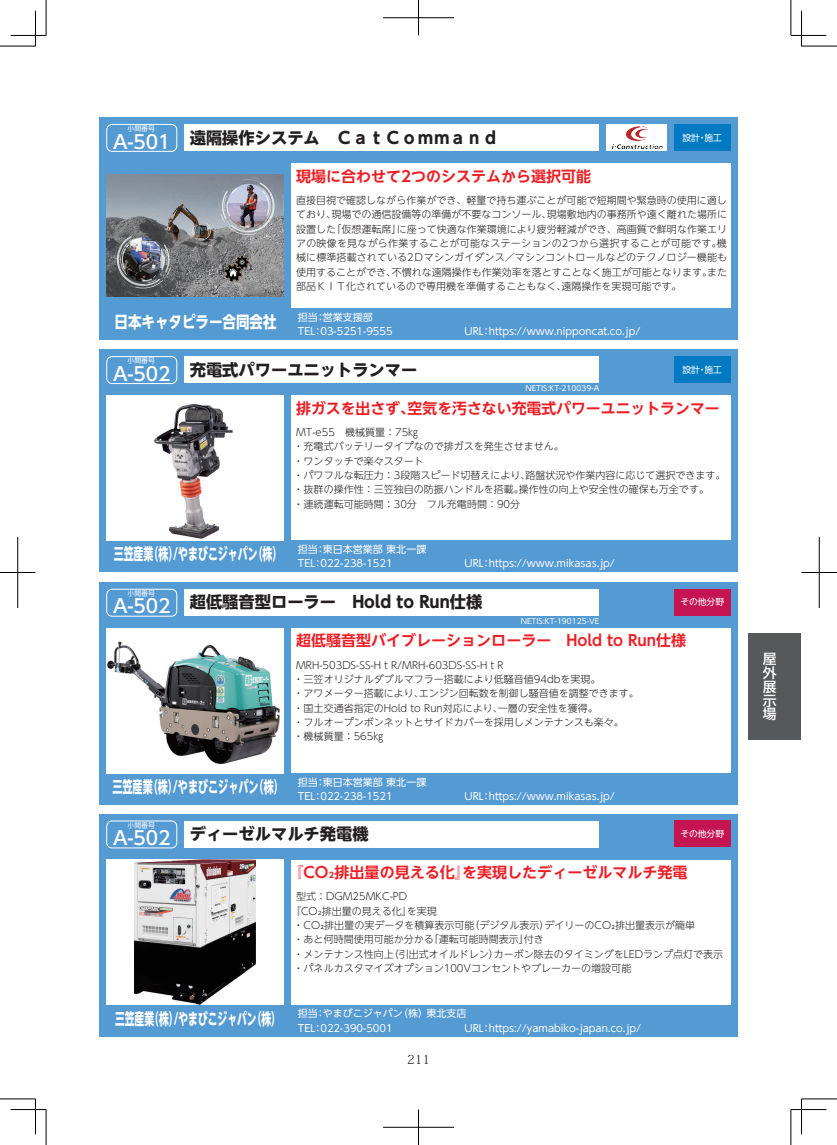
<style>
.page{position:relative;width:837px;height:1145px;background:#fff}
.page>*{position:absolute;margin:0;border:0;box-sizing:border-box;transform-origin:0 0}
.t1{font:700 16.25px "UD Shin Go NT Pro";color:#231f20}
.t2{font:700 16.25px "UD Shin Go NT Pro";color:#fff;scale:.6 1}
.t3{font:700 16.25px "UD Shin Go NT Pro";color:#fff;scale:.62 1}
.t4{font:700 16.25px "UD Shin Go NT Pro";color:#fff;scale:.61 1}
.t5{font:700 16.25px "UD Shin Go NT Pro";color:#fff;scale:.83 1}
.t6{font:700 15px "UD Shin Go NT Pro De";color:#ee1d23}
.t7{font:500 13.75px/13.8px "UD Shin Go Pro";color:#fff;text-align:justify}
.t8{font:300 12.5px "Koz Min Pro";color:#231f20}
.t9{font:300 10px/14.4px "UD Shin Go NT Pro";color:#231f20}
.t10{font:10px "UD Shin Go NT Pro";color:#fff}
.t11{font:8.75px "UD Shin Go NT Pro";color:#fff}
.t12{font:7.5px "UD Shin Go NT Pro";color:#fff}
.t13{font:6.88px "UD Shin Go NT Pro";color:#fff}
.s1{font-weight:500;font-size:18.75px;color:#fff}
</style>
<div class="page">
<div style="left:99px;top:813px;width:638px;height:223px;background:#549ad3"></div>
<div style="left:106px;top:820px;width:71px;height:28px;border:1px solid #fff;border-radius:5px"></div>
<div style="left:291px;top:859px;width:439px;height:145px;background:#fff"></div>
<div style="left:184px;top:820px;width:415px;height:27px;background:#fff"></div>
<div style="left:673px;top:820px;width:57px;height:27px;background:#c41552"></div>
<div style="left:106px;top:859px;width:177px;height:146px;background:#fff"></div>
<img style="left:134px;top:859px;width:121px;height:146px">
<div style="left:99px;top:582px;width:638px;height:223px;background:#549ad3"></div>
<div style="left:106px;top:589px;width:71px;height:27px;border:1px solid #fff;border-radius:5px"></div>
<div style="left:291px;top:628px;width:439px;height:145px;background:#fff"></div>
<div style="left:184px;top:589px;width:415px;height:26px;background:#fff"></div>
<div style="left:673px;top:589px;width:57px;height:26px;background:#c41552"></div>
<div style="left:106px;top:628px;width:177px;height:145px;background:#fff"></div>
<img style="left:107px;top:641px;width:174px;height:124px">
<div style="left:99px;top:349px;width:638px;height:223px;background:#549ad3"></div>
<div style="left:106px;top:356px;width:71px;height:28px;border:1px solid #fff;border-radius:5px"></div>
<div style="left:291px;top:395px;width:439px;height:145px;background:#fff"></div>
<div style="left:184px;top:356px;width:415px;height:27px;background:#fff"></div>
<div style="left:106px;top:395px;width:177px;height:145px;background:#fff"></div>
<img style="left:154px;top:404px;width:80px;height:135px">
<div style="left:673px;top:356px;width:57px;height:27px;background:#007ac2"></div>
<div style="left:99px;top:117px;width:638px;height:223px;background:#549ad3"></div>
<div style="left:106px;top:124px;width:71px;height:28px;border:1px solid #fff;border-radius:5px"></div>
<div style="left:291px;top:163px;width:439px;height:145px;background:#fff"></div>
<div style="left:184px;top:124px;width:415px;height:27px;background:#fff"></div>
<div style="left:673px;top:124px;width:57px;height:27px;background:#007ac2"></div>
<div style="left:606px;top:124px;width:60px;height:27px;background:#fff"></div>
<img style="left:617px;top:126px;width:31px;height:23px">
<img style="left:106px;top:175px;width:177px;height:122px">
<div style="left:748px;top:633px;width:52px;height:106px;background:#57585a"></div>
<hr style="left:0;top:46px;width:35px;height:1px;background:#000">
<hr style="left:801px;top:46px;width:35px;height:1px;background:#000">
<hr style="left:0;top:1098px;width:35px;height:1px;background:#000">
<hr style="left:801px;top:1098px;width:35px;height:1px;background:#000">
<hr style="left:46px;top:0;width:1px;height:35px;background:#000">
<hr style="left:46px;top:1109px;width:1px;height:35px;background:#000">
<hr style="left:790px;top:0;width:1px;height:35px;background:#000">
<hr style="left:790px;top:1109px;width:1px;height:35px;background:#000">
<hr style="left:11px;top:35px;width:35px;height:1px;background:#000">
<hr style="left:790px;top:35px;width:36px;height:1px;background:#000">
<hr style="left:11px;top:1109px;width:35px;height:1px;background:#000">
<hr style="left:790px;top:1109px;width:36px;height:1px;background:#000">
<hr style="left:35px;top:11px;width:1px;height:35px;background:#000">
<hr style="left:35px;top:1098px;width:1px;height:36px;background:#000">
<hr style="left:801px;top:11px;width:1px;height:35px;background:#000">
<hr style="left:801px;top:1098px;width:1px;height:36px;background:#000">
<hr style="left:383px;top:18px;width:71px;height:1px;background:#000">
<hr style="left:418px;top:0;width:1px;height:35px;background:#000">
<hr style="left:383px;top:1127px;width:71px;height:1px;background:#000">
<hr style="left:418px;top:1109px;width:1px;height:35px;background:#000">
<hr style="left:0;top:572px;width:35px;height:1px;background:#000">
<hr style="left:18px;top:537px;width:1px;height:71px;background:#000">
<hr style="left:801px;top:572px;width:35px;height:1px;background:#000">
<hr style="left:818px;top:537px;width:1px;height:71px;background:#000">
<p class="t13" style="left:127px;top:123px;width:29px">小間番号</p>
<h1 class="t1" style="left:113px;top:124px;width:387px"><span class="s1">A-501</span> 遠隔操作システム　ＣａｔＣｏｍｍａｎｄ</h1>
<h2 class="t6" style="left:296px;top:164px;width:296px">現場に合わせて2つのシステムから選択可能</h2>
<p class="t11" style="left:682px;top:130px;width:41px">設計・施工</p>
<p class="t9" style="left:296px;top:192px;width:432px;text-align:justify">直接目視で確認しながら作業ができ、軽量で持ち運ぶことが可能で短期間や緊急時の使用に適しており、現場での通信設備等の準備が不要なコンソール、現場敷地内の事務所や遠く離れた場所に設置した「仮想運転席」に座って快適な作業環境により疲労軽減ができ、高画質で鮮明な作業エリアの映像を見ながら作業することが可能なステーションの2つから選択することが可能です。機械に標準搭載されている2Ｄマシンガイダンス／マシンコントロールなどのテクノロジー機能も使用することができ、不慣れな遠隔操作も作業効率を落とすことなく施工が可能となります。また部品ＫＩＴ化されているので専用機を準備することもなく、遠隔操作を実現可能です。</p>
<h1 class="t5" style="left:115px;top:308px;width:196px">日本キャタピラー合同会社</h1>
<p class="t10" style="left:298px;top:309px;width:76px">担当：営業支援部</p>
<p class="t10" style="left:298px;top:323px;width:96px">TEL：03-5251-9555</p>
<p class="t10" style="left:464px;top:323px;width:177px">URL：https://www.nipponcat.co.jp/</p>
<p class="t13" style="left:127px;top:355px;width:29px">小間番号</p>
<h1 class="t1" style="left:113px;top:356px;width:306px"><span class="s1">A-502</span> 充電式パワーユニットランマー</h1>
<p class="t11" style="left:682px;top:362px;width:41px">設計・施工</p>
<p class="t12" style="left:525px;top:382px;width:75px">NETIS:KT-210039-A</p>
<h2 class="t6" style="left:296px;top:396px;width:425px">排ガスを出さず、空気を汚さない充電式パワーユニットランマー</h2>
<h1 class="t4" style="left:114px;top:541px;width:278px">三笠産業（株）/やまびこジャパン（株）</h1>
<p class="t9" style="left:293px;top:424px;width:433px">MT-e55　機械質量：75㎏<br>・充電式バッテリータイプなので排ガスを発生させません。<br>・ワンタッチで楽々スタート<br>・パワフルな転圧力：3段階スピード切替えにより、路盤状況や作業内容に応じて選択できます。・抜群の操作性：三笠独自の防振ハンドルを搭載。操作性の向上や安全性の確保も万全です。<br>・連続運転可能時間：30分　フル充電時間：90分</p>
<p class="t10" style="left:298px;top:541px;width:130px">担当：東日本営業部 東北一課</p>
<p class="t10" style="left:298px;top:555px;width:96px">TEL：022-238-1521</p>
<p class="t10" style="left:464px;top:555px;width:152px">URL：https://www.mikasas.jp/</p>
<p class="t13" style="left:127px;top:588px;width:29px">小間番号</p>
<h1 class="t1" style="left:113px;top:589px;width:370px"><span class="s1">A-502</span> 超低騒音型ローラー　Hold to Run仕様</h1>
<p class="t12" style="left:520px;top:615px;width:80px">NETIS:KT-190125-VE</p>
<p class="t11" style="left:680px;top:595px;width:45px">その他分野</p>
<h2 class="t6" style="left:296px;top:628px;width:391px">超低騒音型バイブレーションローラー　Hold to Run仕様</h2>
<h1 class="t3" style="left:112px;top:773px;width:278px">三笠産業（株）/やまびこジャパン（株）</h1>
<p class="t9" style="left:293px;top:657px;width:346px">MRH-503DS-SS-HｔR/MRH-603DS-SS-HｔR<br>・三笠オリジナルダブルマフラー搭載により低騒音値94dbを実現。<br>・アワメーター搭載により、エンジン回転数を制御し騒音値を調整できます。・国土交通省指定のHold to Run対応により、一層の安全性を獲得。<br>・フルオープンボンネットとサイドカバーを採用しメンテナンスも楽々。<br>・機械質量：565㎏</p>
<p class="t10" style="left:298px;top:773px;width:130px">担当：東日本営業部 東北一課</p>
<p class="t10" style="left:298px;top:788px;width:96px">TEL：022-238-1521</p>
<p class="t10" style="left:464px;top:788px;width:152px">URL：https://www.mikasas.jp/</p>
<p class="t13" style="left:127px;top:819px;width:29px">小間番号</p>
<h1 class="t1" style="left:113px;top:820px;width:257px"><span class="s1">A-502</span> ディーゼルマルチ発電機</h1>
<p class="t11" style="left:680px;top:826px;width:45px">その他分野</p>
<h2 class="t6" style="left:288px;top:860px;width:400px">『CO₂排出量の見える化』を実現したディーゼルマルチ発電</h2>
<h1 class="t2" style="left:115px;top:1005px;width:278px">三笠産業（株）/やまびこジャパン（株）</h1>
<p class="t9" style="left:291px;top:889px;width:433px;text-indent:5px">型式：DGM25MKC-PD<br>『CO₂排出量の見える化』を実現<br>・CO₂排出量の実データを積算表示可能（デジタル表示）デイリーのCO₂排出量表示が簡単<br>・あと何時間使用可能か分かる「運転可能時間表示」付き<br>・メンテナンス性向上（引出式オイルドレン）カーボン除去のタイミングをLEDランプ点灯で表示・パネルカスタマイズオプション100Vコンセントやブレーカーの増設可能</p>
<p class="t10" style="left:298px;top:1005px;width:170px">担当：やまびこジャパン（株）東北支店</p>
<p class="t10" style="left:298px;top:1019px;width:96px">TEL：022-390-5001</p>
<p class="t10" style="left:464px;top:1019px;width:178px">URL：https://yamabiko-japan.co.jp/</p>
<p class="t8" style="left:407px;top:1050px;width:24px">211</p>
<h3 class="t7" style="left:762px;top:652px;width:15px">屋外展示場</h3>
</div>
